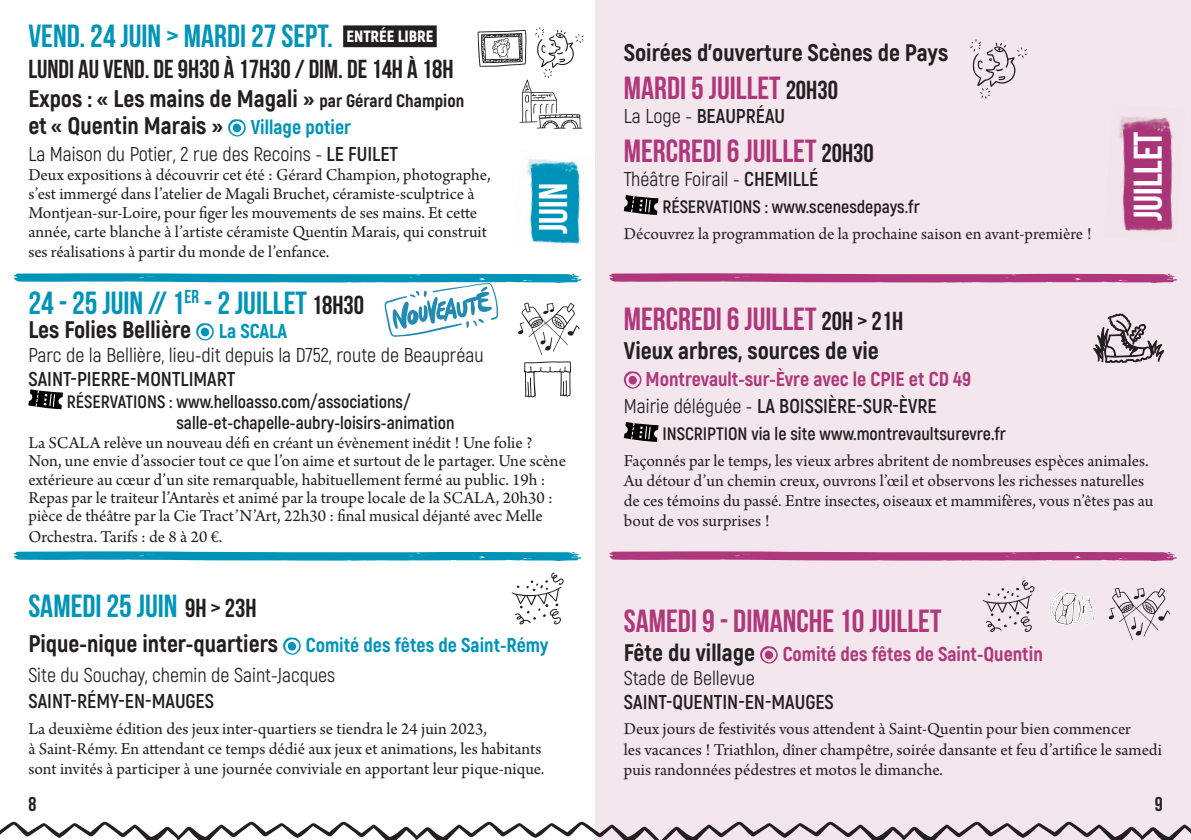
<style>
.page{position:relative;width:1191px;height:840px;background:#fff}
.page>*{position:absolute;margin:0;border:0;box-sizing:border-box;transform-origin:0 0}
.t1{font:700 40px "Bebas Neue";color:#fff}
.t2{font:700 32px "Bebas Neue";color:#af377b}
.t3{font:700 32px "Bebas Neue";color:#0094b9}
.t4{font:700 26px "Bebas Neue";color:#231f20}
.t5{font:800 24px/26.8px "Akrobat";color:#231f20}
.t6{font:20px "Akrobat";color:#231f20}
.t7{font:800 20px/26.8px "Akrobat";color:#af377b}
.t8{font:700 20px "Akrobat";color:#231f20}
.t9{font:700 20px "Bebas Neue";color:#231f20}
.t10{font:700 18px/21.6px "Akrobat";color:#231f20}
.t11{font:17.6px/20px "Arno Pro";color:#231f20}
.t12{font:900 16.4px "Akrobat";color:#fff}
.s1{font-size:18px}
.s2{font-size:20px;color:#0094b9}
.s3{font-weight:700}
.s4{font-size:26px;color:#231f20}
.s5{font-weight:400}
.s6{font-weight:400;color:#231f20}
.s7{font-weight:700;color:#231f20}
.s8{font-size:24px;color:#231f20}
</style>
<div class="page">
<div style="left:595px;top:0;width:596px;height:839px;background:#f3e7ed"></div>
<img style="left:1119px;top:116px;width:54px;height:115px">
<svg style="left:0;top:821px;width:1191px;height:18px"></svg>
<svg style="left:609px;top:273px;width:569px;height:10px;background:#bb5790"></svg>
<svg style="left:609px;top:551px;width:569px;height:10px;background:#bb5790"></svg>
<svg style="left:624px;top:195px;width:34px;height:20px"></svg>
<svg style="left:14px;top:551px;width:568px;height:10px;background:#2fa7c5"></svg>
<img style="left:527px;top:158px;width:53px;height:86px">
<svg style="left:228px;top:119px;width:18px;height:17px"></svg>
<div style="left:343px;top:25px;width:94px;height:22px;background:#231f20"></div>
<svg style="left:28px;top:389px;width:35px;height:20px"></svg>
<svg style="left:1108px;top:587px;width:62px;height:53px"></svg>
<svg style="left:524px;top:361px;width:47px;height:36px"></svg>
<svg style="left:283px;top:637px;width:18px;height:17px"></svg>
<svg style="left:511px;top:572px;width:53px;height:52px"></svg>
<svg style="left:982px;top:580px;width:52px;height:51px"></svg>
<svg style="left:970px;top:39px;width:57px;height:59px"></svg>
<svg style="left:623px;top:371px;width:19px;height:17px"></svg>
<svg style="left:624px;top:422px;width:34px;height:19px"></svg>
<svg style="left:1093px;top:314px;width:71px;height:48px"></svg>
<svg style="left:760px;top:646px;width:18px;height:17px"></svg>
<svg style="left:1050px;top:589px;width:44px;height:35px"></svg>
<svg style="left:14px;top:273px;width:568px;height:82px"></svg>
<svg style="left:478px;top:27px;width:106px;height:102px"></svg>
<h2 class="t3" style="left:28px;top:18px;width:306px">VEND. 24 JUIN &gt; MARDI 27 SEPT.</h2>
<h3 class="t4" style="left:28px;top:55px;width:426px">LUNDI AU VEND. DE 9H30 À 17H30 / DIM. DE 14H À 18H</h3>
<h3 class="t5" style="left:28px;top:85px;width:437px">Expos : « Les mains de Magali » <span class="s1">par Gérard Champion </span>et « Quentin Marais » <span class="s2">Village potier</span></h3>
<p class="t6" style="left:28px;top:141px;width:371px">La Maison du Potier, 2 rue des Recoins - <span class="s3">LE FUILET</span></p>
<p class="t11" style="left:28px;top:165px;width:464px;line-height:19.2px">Deux expositions à découvrir cet été : Gérard Champion, photographe, s’est immergé dans l’atelier de Magali Bruchet, céramiste-sculptrice à Montjean-sur-Loire, pour figer les mouvements de ses mains. Et cette année, carte blanche à l’artiste céramiste Quentin Marais, qui construit ses réalisations à partir du monde de l’enfance.</p>
<p class="t12" style="left:346px;top:25px;width:88px">ENTRÉE LIBRE</p>
<h1 class="t1" style="left:531px;top:234px;width:52px;rotate:-90deg">JUIN</h1>
<h2 class="t3" style="left:28px;top:285px;width:337px">24 - 25 JUIN // 1<sup>ER</sup> - 2 JUILLET <span class="s4">18H30</span></h2>
<h3 class="t5" style="left:28px;top:315px;width:260px">Les Folies Bellière <span class="s2">La SCALA</span></h3>
<p class="t6" style="left:28px;top:342px;width:457px">Parc de la Bellière, lieu-dit depuis la D752, route de Beaupréau</p>
<p class="t8" style="left:28px;top:366px;width:208px">SAINT-PIERRE-MONTLIMART</p>
<p class="t10" style="left:176px;top:390px;width:280px;text-indent:-110px">RÉSERVATIONS : www.helloasso.com/associations/ salle-et-chapelle-aubry-loisirs-animation</p>
<p class="t11" style="left:28px;top:434px;width:539px;line-height:18.4px">La SCALA relève un nouveau défi en créant un évènement inédit ! Une folie ?<br>Non, une envie d’associer tout ce que l’on aime et surtout de le partager. Une scène extérieure au cœur d’un site remarquable, habituellement fermé au public. 19h :<br>Repas par le traiteur l’Antarès et animé par la troupe locale de la SCALA, 20h30 : pièce de théâtre par la Cie Tract’N’Art, 22h30 : final musical déjanté avec Melle</p>
<p class="t11" style="left:28px;top:527px;width:195px">Orchestra. Tarifs : de 8 à 20 €.</p>
<h2 class="t3" style="left:28px;top:588px;width:230px">SAMEDI 25 JUIN <span class="s4">9H &gt; 23H</span></h2>
<h3 class="t5" style="left:28px;top:629px;width:522px">Pique-nique inter-quartiers <span class="s2">Comité des fêtes de Saint-Rémy</span></h3>
<p class="t6" style="left:28px;top:662px;width:308px">Site du Souchay, chemin de Saint-Jacques</p>
<p class="t8" style="left:28px;top:688px;width:187px">SAINT-RÉMY-EN-MAUGES</p>
<p class="t11" style="left:28px;top:719px;width:517px">La deuxième édition des jeux inter-quartiers se tiendra le 24 juin 2023,<br>à Saint-Rémy. En attendant ce temps dédié aux jeux et animations, les habitants sont invités à participer à une journée conviviale en apportant leur pique-nique.</p>
<p class="t9" style="left:28px;top:792px;width:9px">8</p>
<h3 class="t5" style="left:624px;top:39px;width:326px">Soirées d’ouverture Scènes de Pays</h3>
<h2 class="t2" style="left:624px;top:71px;width:216px">MARDI 5 JUILLET <span class="s4">20H30</span></h2>
<p class="t8" style="left:624px;top:104px;width:163px"><span class="s5">La Loge -</span> BEAUPRÉAU</p>
<h2 class="t2" style="left:624px;top:133px;width:251px">MERCREDI 6 JUILLET <span class="s4">20H30</span></h2>
<p class="t6" style="left:624px;top:167px;width:196px">Théâtre Foirail - <span class="s3">CHEMILLÉ</span></p>
<p class="t10" style="left:662px;top:196px;width:259px">RÉSERVATIONS : www.scenesdepays.fr</p>
<p class="t11" style="left:624px;top:225px;width:469px">Découvrez la programmation de la prochaine saison en avant-première !</p>
<h1 class="t1" style="left:1126px;top:221px;width:91px;rotate:-90deg">JUILLET</h1>
<h2 class="t2" style="left:624px;top:301px;width:281px">MERCREDI 6 JUILLET <span class="s4">20H &gt; 21H</span></h2>
<h3 class="t5" style="left:624px;top:337px;width:256px">Vieux arbres, sources de vie</h3>
<p class="t7" style="left:624px;top:365px;width:349px;text-indent:22px">Montrevault-sur-Èvre avec le CPIE et CD 49<br><span class="s6">Mairie déléguée -</span> <span class="s7">LA BOISSIÈRE-SUR-ÈVRE</span></p>
<p class="t10" style="left:662px;top:423px;width:345px">INSCRIPTION via le site www.montrevaultsurevre.fr</p>
<p class="t11" style="left:624px;top:451px;width:531px">Façonnés par le temps, les vieux arbres abritent de nombreuses espèces animales.<br>Au détour d’un chemin creux, ouvrons l’œil et observons les richesses naturelles de ces témoins du passé. Entre insectes, oiseaux et mammifères, vous n’êtes pas au bout de vos surprises !</p>
<h2 class="t2" style="left:624px;top:603px;width:319px">SAMEDI 9 - DIMANCHE 10 JUILLET</h2>
<p class="t7" style="left:624px;top:641px;width:420px;line-height:24px"><span class="s8">Fête du village</span> Comité des fêtes de Saint-Quentin<br><span class="s6">Stade de Bellevue</span></p>
<p class="t8" style="left:624px;top:689px;width:211px">SAINT-QUENTIN-EN-MAUGES</p>
<p class="t11" style="left:624px;top:719px;width:539px">Deux jours de festivités vous attendent à Saint-Quentin pour bien commencer<br>les vacances ! Triathlon, dîner champêtre, soirée dansante et feu d’artifice le samedi puis randonnées pédestres et motos le dimanche.</p>
<p class="t9" style="left:1154px;top:792px;width:9px">9</p>
</div>
